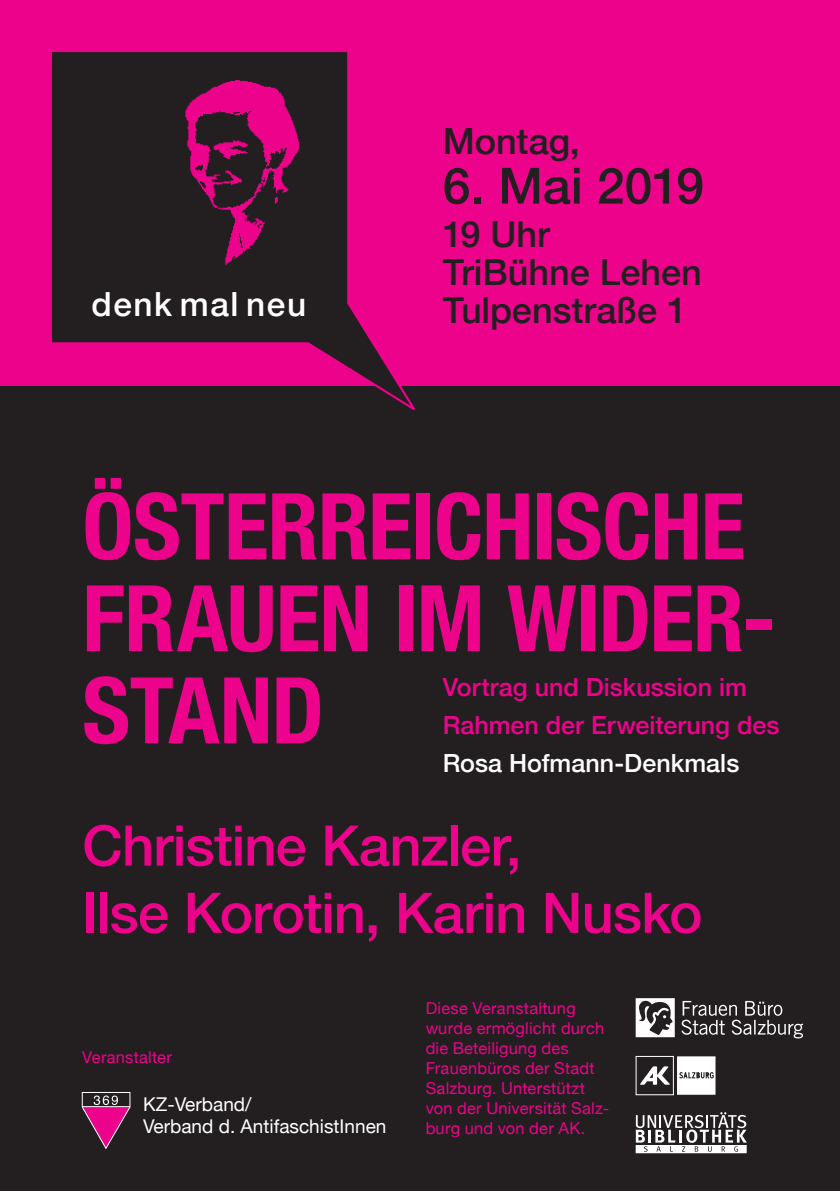
<style>
.page{position:relative;width:840px;height:1191px;background:#fff}
.page>*{position:absolute;margin:0;border:0;box-sizing:border-box;transform-origin:0 0}
.t1{font:700 condensed 92px/92px "Helvetica Neue";letter-spacing:-.01em;color:#ed028c}
.t2{font:500 56px/67.2px "Helvetica Neue";letter-spacing:-.015em;color:#ed028c}
.t3{font:500 50px "Helvetica Neue";color:#231f20}
.t4{font:500 36px/38px "Helvetica Neue";color:#231f20}
.t5{font:500 33.2px "Helvetica Neue";letter-spacing:.05em;color:#fff}
.t6{font:500 25px/38px "Helvetica Neue";color:#ed028c}
.t7{font:500 25px "Helvetica Neue";color:#fff}
.t8{font:19px/22.8px "Helvetica Neue";color:#fff}
.t9{font:16.4px/20px "Helvetica Neue";letter-spacing:.015em;color:#ed028c}
</style>
<div class="page">
<div style="left:0;top:0;width:839px;height:1191px;background:#231f20"></div>
<div style="left:0;top:0;width:839px;height:386px;background:#ed028c"></div>
<svg style="left:52px;top:52px;width:363px;height:359px"></svg>
<img style="left:166px;top:79px;width:137px;height:195px">
<svg style="left:81px;top:1092px;width:50px;height:57px"></svg>
<hr style="left:82px;top:1106px;width:48px;height:1px;background:#fff">
<svg style="left:681px;top:1001px;width:121px;height:37px"></svg>
<svg style="left:635px;top:998px;width:39px;height:39px"></svg>
<div style="left:635px;top:1056px;width:38px;height:39px;border:1px solid #fff"></div>
<svg style="left:640px;top:1066px;width:29px;height:18px"></svg>
<svg style="left:677px;top:1056px;width:38px;height:38px"></svg>
<svg style="left:635px;top:1112px;width:111px;height:41px"></svg>
<h3 class="t5" style="left:91px;top:292px;width:216px">denk mal neu</h3>
<h3 class="t4" style="left:442px;top:126px;width:139px">Montag,</h3>
<h3 class="t3" style="left:442px;top:167px;width:263px">6. Mai 2019</h3>
<h3 class="t4" style="left:442px;top:219px;width:260px">19 Uhr<br>TriBühne Lehen<br>Tulpenstraße 1</h3>
<h1 class="t1" style="left:82px;top:481px;width:695px">ÖSTERREICHISCHE<br>FRAUEN IM WIDER-<br>STAND</h1>
<h3 class="t6" style="left:442px;top:671px;width:338px">Vortrag und Diskussion im<br>Rahmen der Erweiterung des</h3>
<h3 class="t7" style="left:442px;top:754px;width:298px">Rosa Hofmann-Denkmals</h3>
<h2 class="t2" style="left:82px;top:817px;width:621px">Christine Kanzler,<br>Ilse Korotin, Karin Nusko</h2>
<p class="t9" style="left:82px;top:1047px;width:91px">Veranstalter</p>
<p class="t8" style="left:143px;top:1093px;width:245px">KZ-Verband/<br>Verband d. AntifaschistInnen</p>
<p class="t9" style="left:425px;top:998px;width:185px">Diese Veranstaltung wurde ermöglicht durch die Beteiligung des<br>Frauenbüros der Stadt<br>Salzburg. Unterstützt von der Universität Salz&shy;burg und von der AK.</p>
</div>
